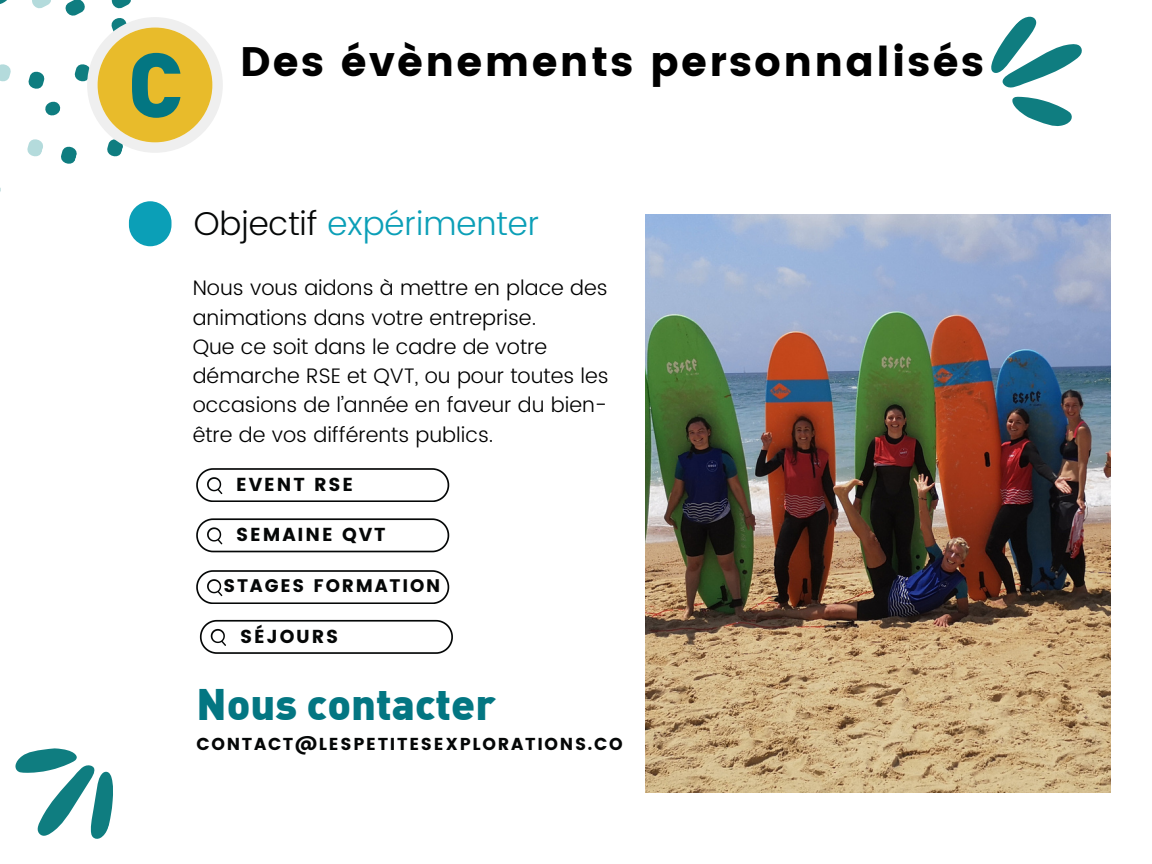
<style>
.page{position:relative;width:1152px;height:864px;background:#fff}
.page>*{position:absolute;margin:0;border:0;box-sizing:border-box;transform-origin:0 0}
.t1{font:900 89.7px "DIN";color:#037682}
.t2{font:900 43.2px "DIN";color:#037682}
.t3{font:41.1px "Poppins";letter-spacing:.055em;color:#000}
.t4{font:300 33px "Poppins";color:#0b9fb7}
.t5{font:300 21px/29.2px "Poppins";color:#000}
.t6{font:18.75px "Poppins";letter-spacing:.1em;color:#050707}
.t7{font:18.15px "Poppins";letter-spacing:.1em;color:#050707}
.t8{font:17.25px "Poppins";letter-spacing:.1em;color:#050707}
.s1{color:#050707}
</style>
<div class="page">
<svg style="left:991px;top:16px;width:91px;height:110px"></svg>
<svg style="left:15px;top:748px;width:98px;height:91px"></svg>
<svg style="left:0;top:0;width:223px;height:214px"></svg>
<div style="left:98px;top:28px;width:114px;height:114px;background:#e8bb2b;border-radius:50%"></div>
<svg style="left:196px;top:468px;width:253px;height:34px"></svg>
<svg style="left:196px;top:570px;width:253px;height:34px"></svg>
<svg style="left:200px;top:620px;width:253px;height:34px"></svg>
<svg style="left:196px;top:518px;width:253px;height:34px"></svg>
<div style="left:129px;top:201px;width:43px;height:45px;background:#0b9fb7;border-radius:21px"></div>
<img style="left:646px;top:214px;width:464px;height:578px">
<p class="t1" style="left:128px;top:52px;width:56px">C</p>
<p class="t3" style="left:240px;top:38px;width:745px">Des évènements personnalisés</p>
<p class="t4" style="left:194px;top:204px;width:347px"><span class="s1">Objectif</span> expérimenter</p>
<p class="t5" style="left:193px;top:273px;width:416px">Nous vous aidons à mettre en place des animations dans votre entreprise.</p>
<p class="t5" style="left:193px;top:332px;width:417px">Que ce soit dans le cadre de votre démarche RSE et QVT, ou pour toutes les occasions de l’année en faveur du bien&shy;être de vos différents publics.</p>
<p class="t6" style="left:236px;top:473px;width:118px">EVENT RSE</p>
<p class="t6" style="left:236px;top:524px;width:151px">SEMAINE QVT</p>
<p class="t7" style="left:223px;top:575px;width:218px">STAGES FORMATION</p>
<p class="t6" style="left:240px;top:626px;width:100px">SÉJOURS</p>
<p class="t2" style="left:196px;top:689px;width:301px">Nous contacter</p>
<p class="t8" style="left:196px;top:734px;width:428px">CONTACT@LESPETITESEXPLORATIONS.CO</p>
</div>
